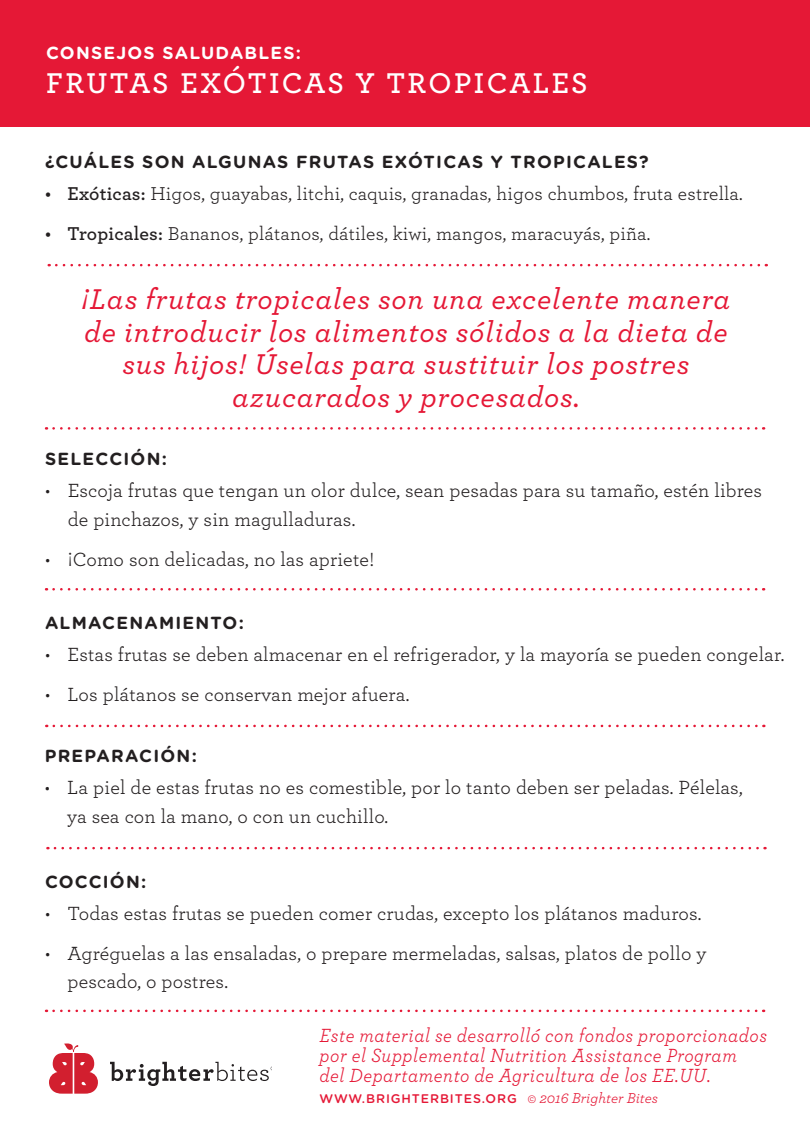
<style>
.page{position:relative;width:810px;height:1125px;background:#fff}
.page>*{position:absolute;margin:0;border:0;box-sizing:border-box;transform-origin:0 0}
.t1{font:italic 500 30px "Archer";letter-spacing:.03em;color:#e51836}
.t2{font:600 30px "Archer";letter-spacing:.08em;color:#fff}
.t3{font:20px/28.5px "Archer";letter-spacing:.01em;color:#231f20}
.t4{font:italic 20px "Archer";letter-spacing:.03em;color:#e51836;scale:.93 1}
.t5{font:19.5px "Archer";letter-spacing:.01em;color:#231f20}
.t6{font:700 17.5px "Gotham Rounded";letter-spacing:.07em;color:#231f20}
.t7{font:700 17.5px "Gotham Rounded";letter-spacing:.07em;color:#fff}
.t8{font:500 12.5px "Gotham Rounded";letter-spacing:.07em;color:#e51836}
.s1{font-weight:600}
.s2{font-family:"Archer";font-weight:400;font-style:italic;font-size:15px}
</style>
<div class="page">
<div style="left:0;top:0;width:810px;height:126px;background:#e51836"></div>
<svg style="left:56px;top:264px;width:711px;height:2px"></svg>
<svg style="left:54px;top:427px;width:710px;height:3px"></svg>
<svg style="left:54px;top:1010px;width:710px;height:2px"></svg>
<svg style="left:54px;top:588px;width:710px;height:3px"></svg>
<svg style="left:54px;top:725px;width:710px;height:2px"></svg>
<svg style="left:55px;top:847px;width:711px;height:2px"></svg>
<svg style="left:49px;top:1043px;width:49px;height:51px"></svg>
<svg style="left:110px;top:1062px;width:162px;height:24px"></svg>
<p class="t7" style="left:46px;top:40px;width:256px">CONSEJOS SALUDABLES:</p>
<p class="t2" style="left:46px;top:61px;width:543px">FRUTAS EXÓTICAS Y TROPICALES</p>
<p class="t6" style="left:45px;top:149px;width:605px">¿CUÁLES SON ALGUNAS FRUTAS EXÓTICAS Y TROPICALES?</p>
<p class="t5" style="left:45px;top:181px;width:699px"><span class="s1">• Exóticas:</span> Higos, guayabas, litchi, caquis, granadas, higos chumbos, fruta estrella.</p>
<p class="t5" style="left:45px;top:220px;width:607px"><span class="s1">• Tropicales:</span> Bananos, plátanos, dátiles, kiwi, mangos, maracuyás, piña.</p>
<p class="t1" style="left:82px;top:277px;width:650px">¡Las frutas tropicales son una excelente manera</p>
<p class="t1" style="left:84px;top:310px;width:645px">de introducir los alimentos sólidos a la dieta de</p>
<p class="t1" style="left:122px;top:342px;width:569px">sus hijos! Úselas para sustituir los postres</p>
<p class="t1" style="left:232px;top:375px;width:349px">azucarados y procesados.</p>
<p class="t6" style="left:45px;top:446px;width:123px">SELECCIÓN:</p>
<p class="t3" style="left:68px;top:476px;width:696px;text-indent:-22px">• Escoja frutas que tengan un olor dulce, sean pesadas para su tamaño, estén libres de pinchazos, y sin magulladuras.</p>
<p class="t3" style="left:45px;top:544px;width:331px">• ¡Como son delicadas, no las apriete!</p>
<p class="t6" style="left:45px;top:610px;width:200px">ALMACENAMIENTO:</p>
<p class="t3" style="left:45px;top:639px;width:741px">• Estas frutas se deben almacenar en el refrigerador, y la mayoría se pueden congelar.</p>
<p class="t3" style="left:45px;top:679px;width:366px">• Los plátanos se conservan mejor afuera.</p>
<p class="t6" style="left:45px;top:743px;width:154px">PREPARACIÓN:</p>
<p class="t3" style="left:67px;top:772px;width:677px;text-indent:-22px">• La piel de estas frutas no es comestible, por lo tanto deben ser peladas. Pélelas, ya sea con la mano, o con un cuchillo.</p>
<p class="t6" style="left:45px;top:868px;width:103px">COCCIÓN:</p>
<p class="t3" style="left:45px;top:898px;width:658px">• Todas estas frutas se pueden comer crudas, excepto los plátanos maduros.</p>
<p class="t3" style="left:68px;top:938px;width:641px;text-indent:-22px">• Agréguelas a las ensaladas, o prepare mermeladas, salsas, platos de pollo y pescado, o postres.</p>
<p class="t4" style="left:320px;top:1021px;width:483px">Este material se desarrolló con fondos proporcionados</p>
<p class="t4" style="left:320px;top:1041px;width:450px">por el Supplemental Nutrition Assistance Program</p>
<p class="t4" style="left:320px;top:1061px;width:422px">del Departamento de Agricultura de los EE.UU.</p>
<p class="t8" style="left:320px;top:1090px;width:340px">WWW.BRIGHTERBITES.ORG <span class="s2">© 2016 Brighter Bites</span></p>
</div>
